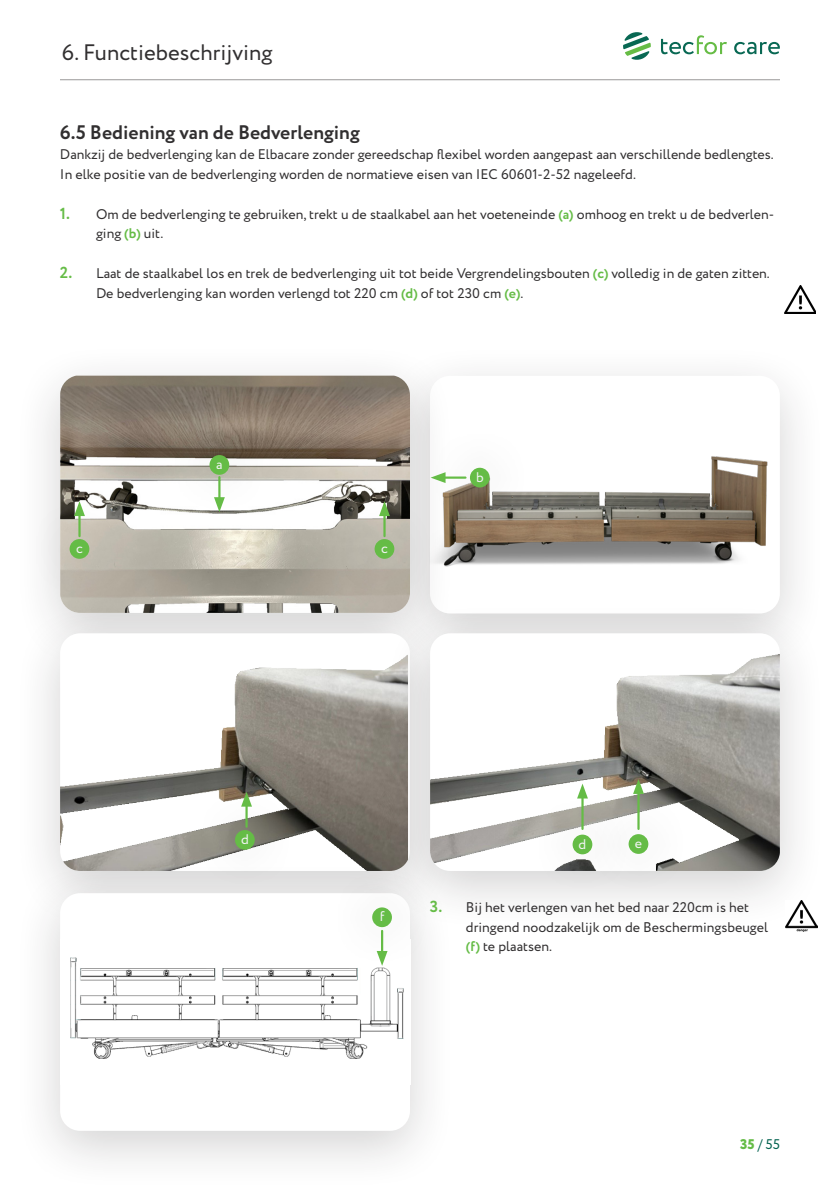
<style>
.page{position:relative;width:840px;height:1191px;background:#fff}
.page>*{position:absolute;margin:0;border:0;box-sizing:border-box;transform-origin:0 0}
.Page_Title_Main-1{font:22.4px "Circe";color:#312f30}
.t1{font:700 19.6px "Circe";color:#312f30}
.t2{font:14px/19.8px "Circe";color:#312f30}
.t3{font:14px "Circe";color:#f2f3f4}
.t4{font:14px "Circe";color:#046350}
.s1{font-weight:700;font-size:16px;color:#65bc46}
.s2{font-weight:700;color:#65bc46}
.s3{font-weight:800;color:#65bc46}
</style>
<div class="page">
<hr style="left:60px;top:79px;width:719px;height:1px;background:#312f30">
<svg style="left:661px;top:35px;width:65px;height:19px"></svg>
<svg style="left:734px;top:42px;width:45px;height:12px"></svg>
<svg style="left:623px;top:32px;width:27px;height:28px"></svg>
<div style="left:382px;top:342px;width:444px;height:333px;background:#fbfbfb"></div>
<div style="left:430px;top:376px;width:349px;height:237px;background:#fff;border-radius:20px"></div>
<img style="left:457px;top:456px;width:311px;height:109px">
<div style="left:13px;top:342px;width:444px;height:332px;background:#231f20;opacity:.2"></div>
<img style="left:60px;top:375px;width:350px;height:225px">
<div style="left:13px;top:600px;width:444px;height:332px;background:#231f20;opacity:.2"></div>
<img style="left:60px;top:633px;width:322px;height:227px">
<div style="left:382px;top:600px;width:444px;height:332px;background:#231f20;opacity:.2"></div>
<img style="left:430px;top:633px;width:349px;height:238px">
<div style="left:166px;top:411px;width:107px;height:107px;background:#312f30;opacity:.3"></div>
<div style="left:209px;top:455px;width:20px;height:20px;background:#65bc46;border-radius:50%"></div>
<hr style="left:218px;top:477px;width:2px;height:24px;background:#65bc46">
<svg style="left:214px;top:497px;width:11px;height:15px"></svg>
<div style="left:426px;top:424px;width:107px;height:107px;background:#312f30;opacity:.3"></div>
<div style="left:469px;top:468px;width:20px;height:19px;background:#65bc46;border-radius:50%"></div>
<hr style="left:441px;top:476px;width:24px;height:3px;background:#65bc46">
<svg style="left:430px;top:472px;width:15px;height:11px"></svg>
<div style="left:26px;top:495px;width:107px;height:107px;background:#312f30;opacity:.3"></div>
<div style="left:70px;top:539px;width:19px;height:20px;background:#65bc46;border-radius:50%"></div>
<hr style="left:78px;top:512px;width:3px;height:24px;background:#65bc46">
<svg style="left:74px;top:501px;width:11px;height:15px"></svg>
<div style="left:330px;top:495px;width:108px;height:107px;background:#312f30;opacity:.3"></div>
<div style="left:374px;top:539px;width:20px;height:20px;background:#65bc46;border-radius:50%"></div>
<hr style="left:383px;top:512px;width:2px;height:24px;background:#65bc46">
<svg style="left:379px;top:501px;width:11px;height:15px"></svg>
<div style="left:191px;top:786px;width:107px;height:107px;background:#312f30;opacity:.3"></div>
<div style="left:235px;top:830px;width:19px;height:19px;background:#65bc46;border-radius:50%"></div>
<hr style="left:245px;top:803px;width:2px;height:23px;background:#65bc46">
<svg style="left:241px;top:791px;width:11px;height:15px"></svg>
<div style="left:584px;top:790px;width:107px;height:107px;background:#312f30;opacity:.3"></div>
<div style="left:628px;top:834px;width:20px;height:20px;background:#65bc46;border-radius:50%"></div>
<hr style="left:637px;top:790px;width:2px;height:39px;background:#65bc46">
<svg style="left:632px;top:779px;width:11px;height:15px"></svg>
<div style="left:528px;top:791px;width:107px;height:107px;background:#312f30;opacity:.3"></div>
<div style="left:572px;top:834px;width:20px;height:20px;background:#65bc46;border-radius:50%"></div>
<hr style="left:581px;top:795px;width:2px;height:34px;background:#65bc46">
<svg style="left:576px;top:783px;width:11px;height:15px"></svg>
<div style="left:13px;top:860px;width:444px;height:331px;background:#231f20;opacity:.2"></div>
<div style="left:60px;top:893px;width:350px;height:237px;background:#fff;border-radius:20px"></div>
<img style="left:70px;top:957px;width:334px;height:102px">
<img style="left:784px;top:285px;width:31px;height:28px">
<img style="left:785px;top:900px;width:32px;height:31px">
<div style="left:328px;top:863px;width:107px;height:108px;background:#312f30;opacity:.3"></div>
<div style="left:372px;top:907px;width:20px;height:20px;background:#65bc46;border-radius:50%"></div>
<hr style="left:381px;top:931px;width:2px;height:23px;background:#65bc46">
<svg style="left:376px;top:951px;width:11px;height:15px"></svg>
<p class="Page_Title_Main-1" style="left:62px;top:38px;width:212px">6. Functiebeschrijving</p>
<h4 class="t1" style="left:60px;top:119px;width:301px">6.5 Bediening van de Bedverlenging</h4>
<p class="t2" style="left:60px;top:145px;width:715px">Dankzij de bedverlenging kan de Elbacare zonder gereedschap flexibel worden aangepast aan verschillende bedlengtes.<br>In elke positie van de bedverlenging worden de normatieve eisen van IEC 60601-2-52 nageleefd.</p>
<p class="t2" style="left:96px;top:204px;width:679px;text-indent:-36px"><span class="s1">1.</span> Om de bedverlenging te gebruiken, trekt u de staalkabel aan het voeteneinde <span class="s2">(a)</span> omhoog en trekt u de bedverlen&shy;ging <span class="s2">(b)</span> uit.</p>
<p class="t2" style="left:96px;top:264px;width:675px;text-indent:-36px"><span class="s1">2.</span> Laat de staalkabel los en trek de bedverlenging uit tot beide Vergrendelingsbouten <span class="s2">(c)</span> volledig in de gaten zitten.<br>De bedverlenging kan worden verlengd tot 220 cm <span class="s2">(d)</span> of tot 230 cm <span class="s2">(e)</span>.</p>
<p class="t3" style="left:216px;top:455px;width:8px">a</p>
<p class="t3" style="left:76px;top:539px;width:8px">c</p>
<p class="t3" style="left:381px;top:539px;width:8px">c</p>
<p class="t3" style="left:475px;top:468px;width:9px">b</p>
<p class="t3" style="left:241px;top:830px;width:9px">d</p>
<p class="t3" style="left:578px;top:834px;width:9px">d</p>
<p class="t3" style="left:634px;top:834px;width:9px">e</p>
<p class="t3" style="left:379px;top:907px;width:6px">f</p>
<p class="t2" style="left:465px;top:897px;width:303px;text-indent:-36px"><span class="s1">3.</span> Bij het verlengen van het bed naar 220cm is het dringend noodzakelijk om de Beschermingsbeugel <span class="s2">(f)</span> te plaatsen.</p>
<p class="t4" style="left:739px;top:1135px;width:41px"><span class="s3">35</span> / 55</p>
</div>
